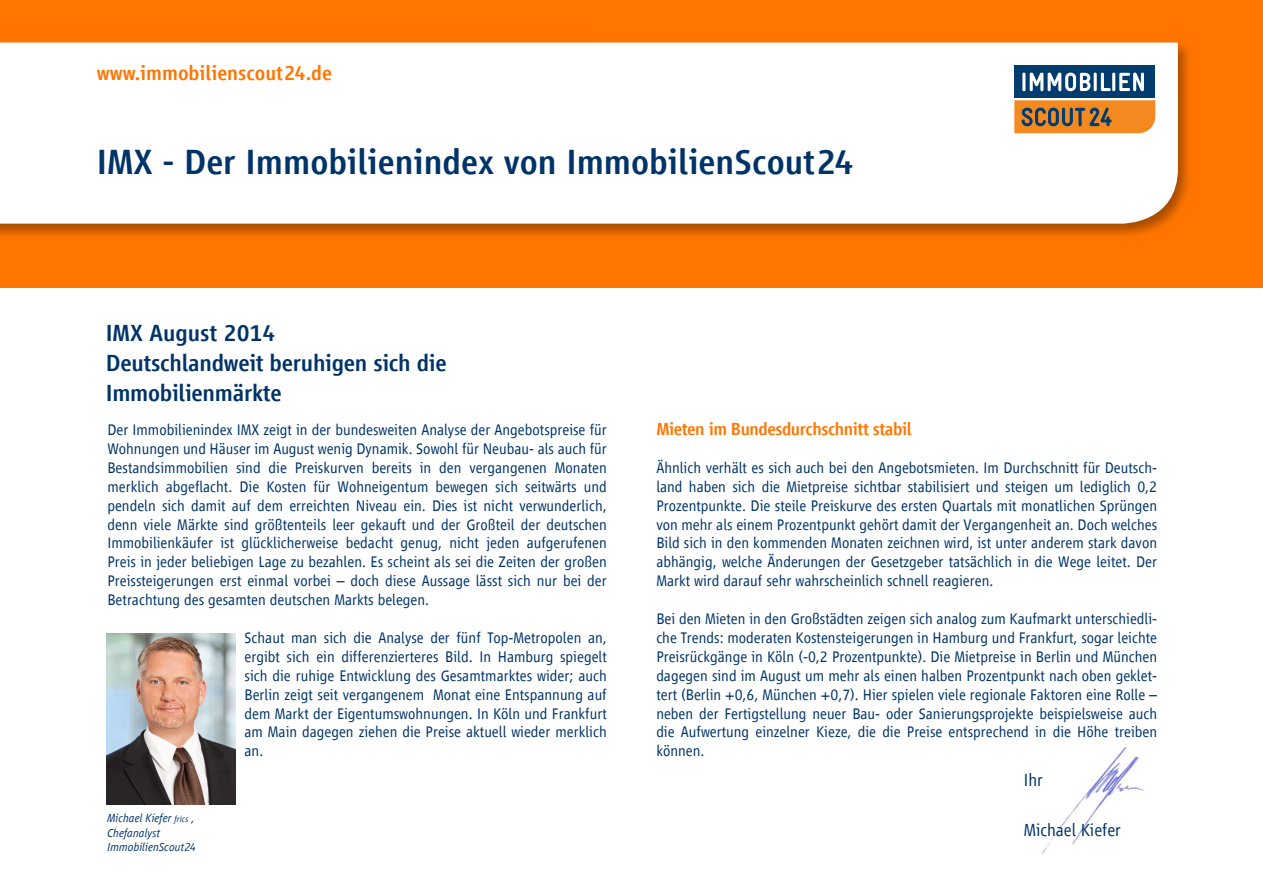
<style>
.page{position:relative;width:1263px;height:893px;background:#fff}
.page>*{position:absolute;margin:0;border:0;box-sizing:border-box;transform-origin:0 0}
.t1{font:500 36px "Scout Vialog";color:#003468}
.t2{font:500 24px/30px "Scout Vialog";letter-spacing:-.01em;color:#003468}
.t3{font:500 21px "Scout Vialog";color:#ff7500}
.t4{font:500 18px "Scout Vialog";letter-spacing:-.025em;color:#ff7500}
.t5{font:300 18px "Scout Vialog";color:#003468}
.t6{font:300 15.75px/18.9px "Scout Vialog";color:#003468;text-align:justify}
.t7{font:italic 300 12px/14.4px "Scout Vialog";color:#003468}
.s1{font-size:9px}
</style>
<div class="page">
<div style="left:0;top:0;width:1263px;height:287px;background:#ff7500"></div>
<svg style="left:0;top:42px;width:1189px;height:194px"></svg>
<div style="left:0;top:43px;width:1178px;height:181px;background:#fff"></div>
<div style="left:1014px;top:94px;width:141px;height:9px;background:#fff"></div>
<div style="left:1014px;top:65px;width:141px;height:33px;background:#003c6e"></div>
<svg style="left:1014px;top:100px;width:141px;height:33px"></svg>
<hr style="left:1022px;top:73px;width:3px;height:18px;background:#fff;border-radius:2px">
<svg style="left:1030px;top:73px;width:60px;height:18px"></svg>
<hr style="left:1094px;top:73px;width:3px;height:18px;background:#fff;border-radius:2px">
<svg style="left:1101px;top:73px;width:10px;height:18px"></svg>
<hr style="left:1112px;top:73px;width:3px;height:18px;background:#fff;border-radius:2px">
<svg style="left:1119px;top:73px;width:25px;height:18px"></svg>
<img style="left:1042px;top:745px;width:103px;height:109px">
<img style="left:106px;top:633px;width:130px;height:171px">
<h3 class="t3" style="left:97px;top:62px;width:237px">www.immobilienscout24.de</h3>
<h1 class="t1" style="left:97px;top:142px;width:758px">IMX - Der Immobilienindex von ImmobilienScout24</h1>
<h2 class="t2" style="left:106px;top:318px;width:342px">IMX August 2014<br>Deutschlandweit beruhigen sich die<br>Immobilienmärkte</h2>
<p class="t6" style="left:107px;top:420px;width:501px">Der Immobilienindex IMX zeigt in der bundesweiten Analyse der Angebotspreise für</p>
<p class="t4" style="left:656px;top:419px;width:257px">Mieten im Bundesdurchschnitt stabil</p>
<p class="t6" style="left:107px;top:439px;width:501px">Wohnungen und Häuser im August wenig Dynamik. Sowohl für Neubau- als auch für Bestandsimmobilien sind die Preiskurven bereits in den vergangenen Monaten merklich abgeflacht. Die Kosten für Wohneigentum bewegen sich seitwärts und pendeln sich damit auf dem erreichten Niveau ein. Dies ist nicht verwunderlich, denn viele Märkte sind größtenteils leer gekauft und der Großteil der deutschen Immobilienkäufer ist glücklicherweise bedacht genug, nicht jeden aufgerufenen Preis in jeder beliebigen Lage zu bezahlen. Es scheint als sei die Zeiten der großen Preissteigerungen erst einmal vorbei – doch diese Aussage lässt sich nur bei der Betrachtung des gesamten deutschen Markts belegen.</p>
<p class="t6" style="left:244px;top:628px;width:364px">Schaut man sich die Analyse der fünf Top-Metropolen an, ergibt sich ein differenzierteres Bild. In Hamburg spiegelt sich die ruhige Entwicklung des Gesamtmarktes wider; auch Berlin zeigt seit vergangenem Monat eine Entspannung auf dem Markt der Eigentumswohnungen. In Köln und Frankfurt am Main dagegen ziehen die Preise aktuell wieder merklich an.</p>
<p class="t6" style="left:656px;top:458px;width:502px">Ähnlich verhält es sich auch bei den Angebotsmieten. Im Durchschnitt für Deutsch&shy;land haben sich die Mietpreise sichtbar stabilisiert und steigen um lediglich 0,2<br>Prozentpunkte. Die steile Preiskurve des ersten Quartals mit monatlichen Sprüngen von mehr als einem Prozentpunkt gehört damit der Vergangenheit an. Doch welches Bild sich in den kommenden Monaten zeichnen wird, ist unter anderem stark davon abhängig, welche Änderungen der Gesetzgeber tatsächlich in die Wege leitet. Der Markt wird darauf sehr wahrscheinlich schnell reagieren.</p>
<p class="t6" style="left:656px;top:609px;width:502px">Bei den Mieten in den Großstädten zeigen sich analog zum Kaufmarkt unterschiedli&shy;che Trends: moderaten Kostensteigerungen in Hamburg und Frankfurt, sogar leichte Preisrückgänge in Köln (-0,2 Prozentpunkte). Die Mietpreise in Berlin und München dagegen sind im August um mehr als einen halben Prozentpunkt nach oben geklet&shy;tert (Berlin +0,6, München +0,7). Hier spielen viele regionale Faktoren eine Rolle – neben der Fertigstellung neuer Bau- oder Sanierungsprojekte beispielsweise auch die Aufwertung einzelner Kieze, die die Preise entsprechend in die Höhe treiben können.</p>
<p class="t5" style="left:1024px;top:770px;width:21px">Ihr</p>
<p class="t5" style="left:1024px;top:820px;width:99px">Michael Kiefer</p>
<p class="t7" style="left:107px;top:811px;width:90px">Michael Kiefer <span class="s1">frics</span> ,<br>Chefanalyst<br>ImmobilienScout24</p>
</div>
